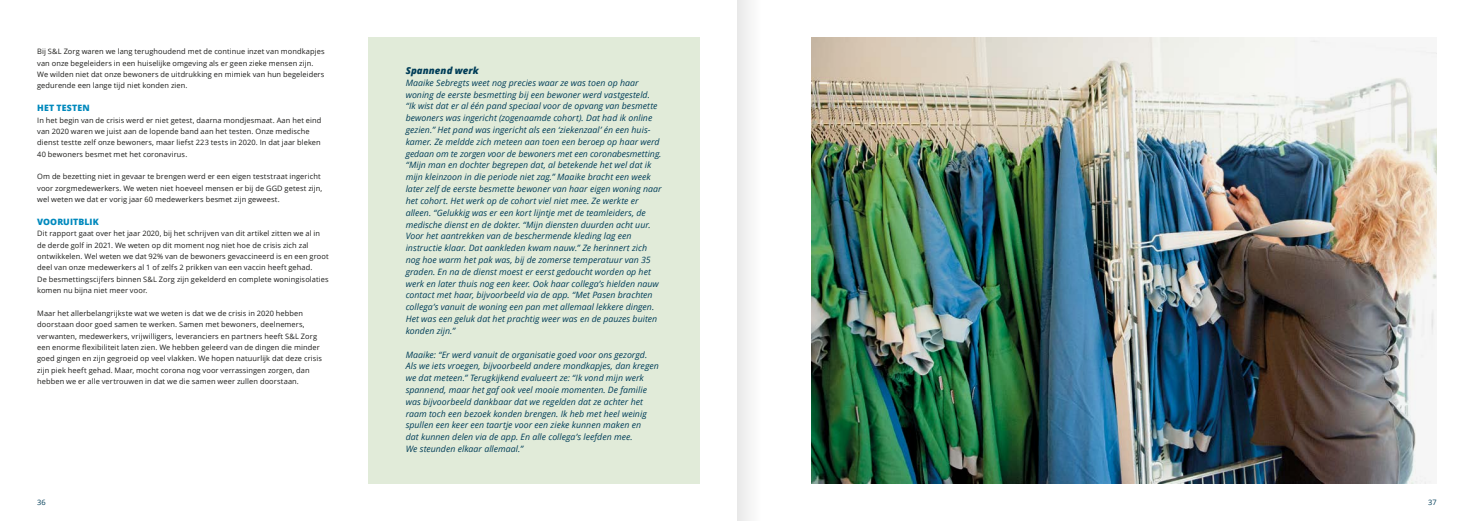
<style>
.page{position:relative;width:1474px;height:521px;background:#fff}
.page>*{position:absolute;margin:0;border:0;box-sizing:border-box;transform-origin:0 0}
.t1{font:italic 800 9.62px "Open Sans";letter-spacing:.005em;color:#003d58}
.t2{font:italic 8.75px/11.8px "Open Sans";letter-spacing:.005em;color:#003d58}
.t3{font:800 8.75px "Open Sans";letter-spacing:.01em;color:#0089bd}
.t4{font:7.44px/11.4px "Open Sans";letter-spacing:.015em;color:#1d1d1b}
.t5{font:7.44px "Open Sans";color:#003d58}
</style>
<div class="page">
<img style="left:811px;top:37px;width:625px;height:447px">
<div style="left:368px;top:37px;width:331px;height:447px;background:#e1ebd9"></div>
<div style="left:737px;top:0;width:32px;height:521px;background:linear-gradient(to right,#eaeaea,#fff)"></div>
<p class="t4" style="left:37px;top:46px;width:289px">Bij S&amp;L Zorg waren we lang terughoudend met de continue inzet van mondkapjes van onze begeleiders in een huiselijke omgeving als er geen zieke mensen zijn.<br>We wilden niet dat onze bewoners de uitdrukking en mimiek van hun begeleiders gedurende een lange tijd niet konden zien.</p>
<p class="t3" style="left:37px;top:101px;width:54px">HET TESTEN</p>
<p class="t4" style="left:37px;top:114px;width:286px">In het begin van de crisis werd er niet getest, daarna mondjesmaat. Aan het eind van 2020 waren we juist aan de lopende band aan het testen. Onze medische dienst testte zelf onze bewoners, maar liefst 223 tests in 2020. In dat jaar bleken 40 bewoners besmet met het coronavirus.</p>
<p class="t4" style="left:37px;top:171px;width:287px">Om de bezetting niet in gevaar te brengen werd er een eigen teststraat ingericht voor zorgmedewerkers. We weten niet hoeveel mensen er bij de GGD getest zijn, wel weten we dat er vorig jaar 60 medewerkers besmet zijn geweest.</p>
<p class="t3" style="left:37px;top:215px;width:63px">VOORUITBLIK</p>
<p class="t4" style="left:37px;top:228px;width:293px">Dit rapport gaat over het jaar 2020, bij het schrijven van dit artikel zitten we al in de derde golf in 2021. We weten op dit moment nog niet hoe de crisis zich zal ontwikkelen. Wel weten we dat 92% van de bewoners gevaccineerd is en een groot deel van onze medewerkers al 1 of zelfs 2 prikken van een vaccin heeft gehad.<br>De besmettingscijfers binnen S&amp;L Zorg zijn gekelderd en complete woningisolaties komen nu bijna niet meer voor.</p>
<p class="t4" style="left:37px;top:307px;width:286px">Maar het allerbelangrijkste wat we weten is dat we de crisis in 2020 hebben doorstaan door goed samen te werken. Samen met bewoners, deelnemers, verwanten, medewerkers, vrijwilligers, leveranciers en partners heeft S&amp;L Zorg een enorme flexibiliteit laten zien. We hebben geleerd van de dingen die minder goed gingen en zijn gegroeid op veel vlakken. We hopen natuurlijk dat deze crisis zijn piek heeft gehad. Maar, mocht corona nog voor verrassingen zorgen, dan hebben we er alle vertrouwen in dat we die samen weer zullen doorstaan.</p>
<p class="t1" style="left:406px;top:63px;width:75px">Spannend werk</p>
<p class="t2" style="left:406px;top:76px;width:257px">Maaike Sebregts weet nog precies waar ze was toen op haar woning de eerste besmetting bij een bewoner werd vastgesteld. “Ik wist dat er al één pand speciaal voor de opvang van besmette bewoners was ingericht (zogenaamde cohort). Dat had ik online gezien.” Het pand was ingericht als een ‘ziekenzaal’ én een huis&shy;kamer. Ze meldde zich meteen aan toen een beroep op haar werd gedaan om te zorgen voor de bewoners met een coronabesmetting. “Mijn man en dochter begrepen dat, al betekende het wel dat ik mijn kleinzoon in die periode niet zag.” Maaike bracht een week later zelf de eerste besmette bewoner van haar eigen woning naar het cohort. Het werk op de cohort viel niet mee. Ze werkte er alleen. “Gelukkig was er een kort lijntje met de teamleiders, de medische dienst en de dokter. “Mijn diensten duurden acht uur.<br>Voor het aantrekken van de beschermende kleding lag een instructie klaar. Dat aankleden kwam nauw.” Ze herinnert zich nog hoe warm het pak was, bij de zomerse temperatuur van 35 graden. En na de dienst moest er eerst gedoucht worden op het werk en later thuis nog een keer. Ook haar collega’s hielden nauw contact met haar, bijvoorbeeld via de app. “Met Pasen brachten collega’s vanuit de woning een pan met allemaal lekkere dingen.<br>Het was een geluk dat het prachtig weer was en de pauzes buiten konden zijn.”</p>
<p class="t2" style="left:406px;top:348px;width:254px">Maaike: “Er werd vanuit de organisatie goed voor ons gezorgd.<br>Als we iets vroegen, bijvoorbeeld andere mondkapjes, dan kregen we dat meteen.” Terugkijkend evalueert ze: “Ik vond mijn werk spannend, maar het gaf ook veel mooie momenten. De familie was bijvoorbeeld dankbaar dat we regelden dat ze achter het raam toch een bezoek konden brengen. Ik heb met heel weinig spullen een keer een taartje voor een zieke kunnen maken en<br>dat kunnen delen via de app. En alle collega’s leefden mee.<br>We steunden elkaar allemaal.”</p>
<p class="t5" style="left:37px;top:497px;width:10px">36</p>
<p class="t5" style="left:1428px;top:497px;width:10px">37</p>
</div>
